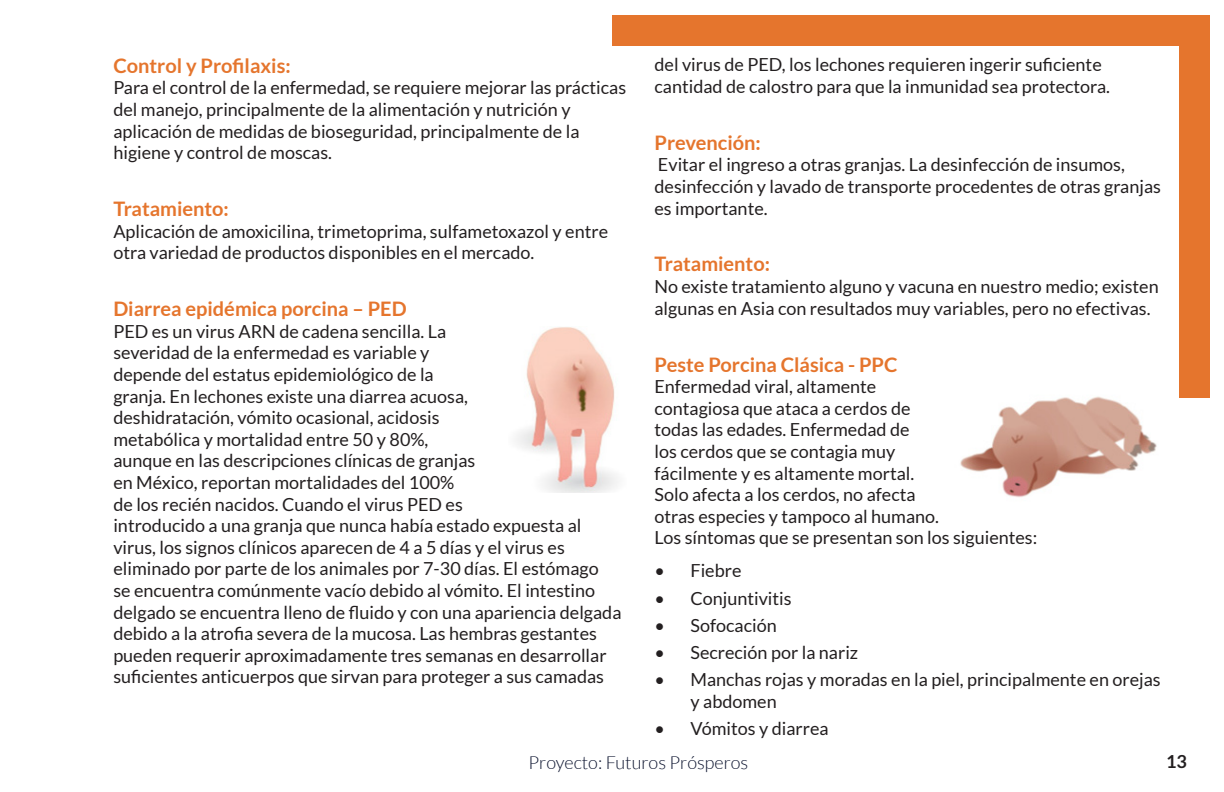
<style>
.page{position:relative;width:1224px;height:792px;background:#fff}
.page>*{position:absolute;margin:0;border:0;box-sizing:border-box;transform-origin:0 0}
.Titulo_2{font:700 20px "Lato";color:#e5752d}
.Parrafo{font:18px/21.6px "Lato";color:#231f20}
.t1{font:300 18px "Lato";color:#0c142f}
.t2{font:700 18px "Lato";color:#231f20}
</style>
<div class="page">
<div style="left:612px;top:15px;width:598px;height:31px;background:#e5752d"></div>
<div style="left:1179px;top:15px;width:31px;height:382px;background:#e5752d"></div>
<img style="left:516px;top:327px;width:102px;height:166px">
<img style="left:960px;top:396px;width:197px;height:101px">
<p class="Titulo_2" style="left:113px;top:54px;width:179px">Control y Profilaxis:</p>
<p class="Parrafo" style="left:113px;top:77px;width:514px">Para el control de la enfermedad, se requiere mejorar las prácticas del manejo, principalmente de la alimentación y nutrición y aplicación de medidas de bioseguridad, principalmente de la higiene y control de moscas.</p>
<p class="Titulo_2" style="left:113px;top:197px;width:117px">Tratamiento:</p>
<p class="Parrafo" style="left:113px;top:220px;width:496px">Aplicación de amoxicilina, trimetoprima, sulfametoxazol y entre otra variedad de productos disponibles en el mercado.</p>
<p class="Titulo_2" style="left:113px;top:298px;width:295px">Diarrea epidémica porcina – PED</p>
<p class="Parrafo" style="left:113px;top:320px;width:510px">PED es un virus ARN de cadena sencilla. La<br>severidad de la enfermedad es variable y<br>depende del estatus epidemiológico de la<br>granja. En lechones existe una diarrea acuosa,<br>deshidratación, vómito ocasional, acidosis<br>metabólica y mortalidad entre 50 y 80%,<br>aunque en las descripciones clínicas de granjas<br>en México, reportan mortalidades del 100%<br>de los recién nacidos. Cuando el virus PED es<br>introducido a una granja que nunca había estado expuesta al virus, los signos clínicos aparecen de 4 a 5 días y el virus es eliminado por parte de los animales por 7-30 días. El estómago<br>se encuentra comúnmente vacío debido al vómito. El intestino delgado se encuentra lleno de fluido y con una apariencia delgada debido a la atrofia severa de la mucosa. Las hembras gestantes pueden requerir aproximadamente tres semanas en desarrollar suficientes anticuerpos que sirvan para proteger a sus camadas</p>
<p class="Parrafo" style="left:655px;top:54px;width:457px">del virus de PED, los lechones requieren ingerir suficiente cantidad de calostro para que la inmunidad sea protectora.</p>
<p class="Titulo_2" style="left:655px;top:131px;width:108px">Prevención:</p>
<p class="Parrafo" style="left:655px;top:154px;width:508px">Evitar el ingreso a otras granjas. La desinfección de insumos, desinfección y lavado de transporte procedentes de otras granjas es importante.</p>
<p class="Titulo_2" style="left:655px;top:253px;width:117px">Tratamiento:</p>
<p class="Parrafo" style="left:655px;top:276px;width:506px">No existe tratamiento alguno y vacuna en nuestro medio; existen algunas en Asia con resultados muy variables, pero no efectivas.</p>
<p class="Titulo_2" style="left:655px;top:353px;width:245px">Peste Porcina Clásica - PPC</p>
<p class="Parrafo" style="left:655px;top:376px;width:384px">Enfermedad viral, altamente<br>contagiosa que ataca a cerdos de<br>todas las edades. Enfermedad de<br>los cerdos que se contagia muy<br>fácilmente y es altamente mortal.<br>Solo afecta a los cerdos, no afecta<br>otras especies y tampoco al humano.<br>Los síntomas que se presentan son los siguientes:</p>
<p class="Parrafo" style="left:655px;top:560px;width:88px">• Fiebre</p>
<p class="Parrafo" style="left:655px;top:587px;width:139px">• Conjuntivitis</p>
<p class="Parrafo" style="left:655px;top:614px;width:124px">• Sofocación</p>
<p class="Parrafo" style="left:655px;top:642px;width:205px">• Secreción por la nariz</p>
<p class="Parrafo" style="left:691px;top:669px;width:472px;text-indent:-36px">• Manchas rojas y moradas en la piel, principalmente en orejas y abdomen</p>
<p class="Parrafo" style="left:655px;top:718px;width:176px">• Vómitos y diarrea</p>
<p class="t1" style="left:529px;top:752px;width:221px">Proyecto: Futuros Prósperos</p>
<p class="t2" style="left:1166px;top:751px;width:22px">13</p>
</div>
